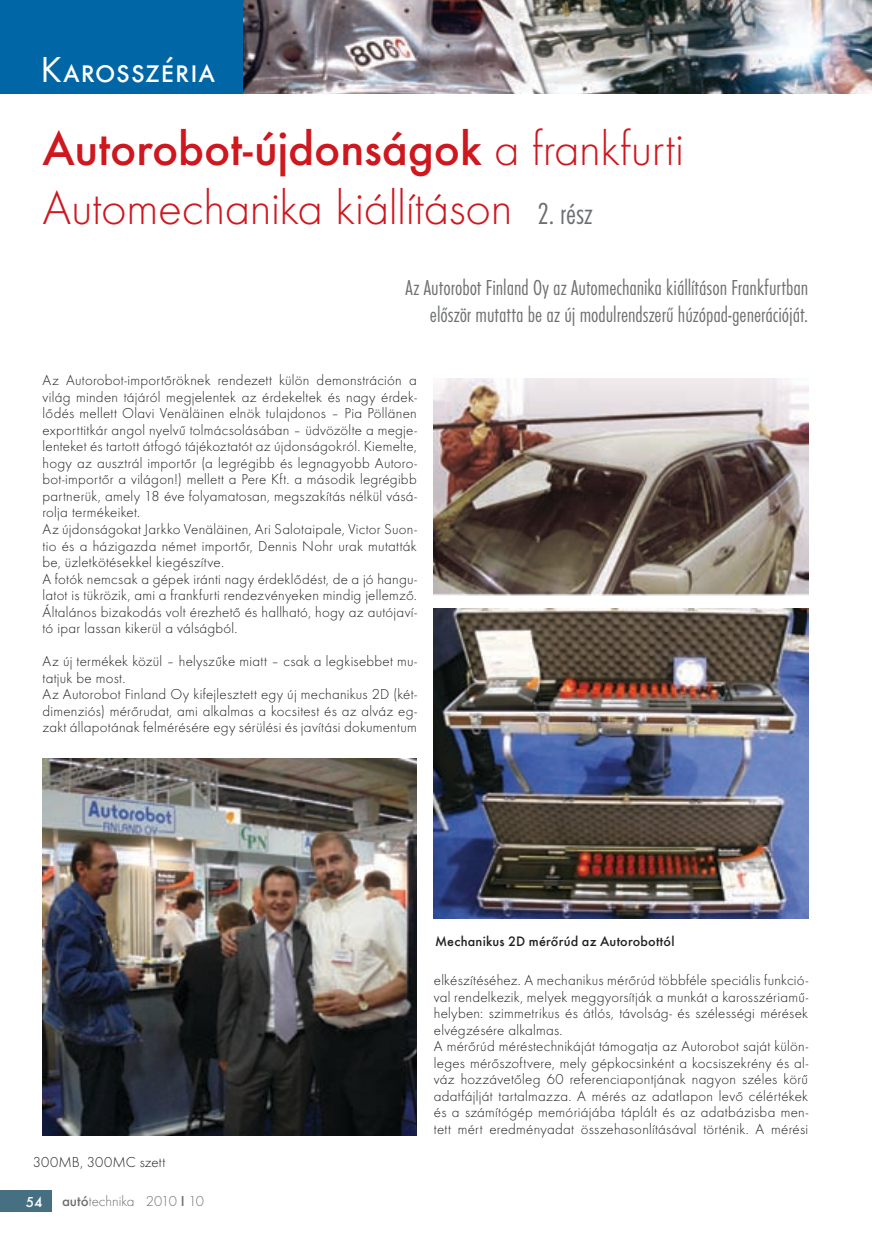
<style>
.page{position:relative;width:872px;height:1246px;background:#fff}
.page>*{position:absolute;margin:0;border:0;box-sizing:border-box;transform-origin:0 0}
.t1{font:300 49.5px/59.4px "Futura TOT";letter-spacing:-.01em;color:#ce171e}
.t2{font:37.5px "Futura TOT Boo";color:#fff}
.t3{font:22.5px/27px "Futura TOT Lig Con";letter-spacing:-.005em;color:#6d6f71;text-align:right}
.t4{font:300 15px/16.5px "Futura TOT";letter-spacing:.015em;color:#231f20}
.t5{font:300 15px "Futura TOT";color:#6d6f71}
.t6{font:500 15px "Futura TOT";color:#fff}
.t7{font:500 14.25px "Futura TOT";letter-spacing:.015em;color:#231f20}
.s1{font-weight:500}
.s2{font-family:"Futura TOT Lig Con";font-weight:400;font-size:31.5px;color:#6d6f71}
</style>
<div class="page">
<div style="left:0;top:1191px;width:51px;height:21px;background:#466f82"></div>
<img style="left:242px;top:0;width:630px;height:94px">
<div style="left:0;top:0;width:242px;height:94px;background:#0066a6"></div>
<img style="left:434px;top:378px;width:374px;height:217px">
<img style="left:43px;top:758px;width:374px;height:377px">
<img style="left:434px;top:609px;width:374px;height:309px">
<p class="t2" style="left:40px;top:47px;width:176px">Karosszéria</p>
<p class="t1" style="left:43px;top:119px;width:643px"><span class="s1">Autorobot-újdonságok</span> a frankfurti<br>Automechanika kiállításon <span class="s2">2. rész</span></p>
<p class="t3" style="left:405px;top:274px;width:404px">Az Autorobot Finland Oy az Automechanika kiállításon Frankfurtban először mutatta be az új modulrendszerű húzópad-generációját.</p>
<p class="t4" style="left:43px;top:372px;width:376px">Az Autorobot-importőröknek rendezett külön demonstráción a világ minden tájáról megjelentek az érdekeltek és nagy érdek&shy;lődés mellett Olavi Venäläinen elnök tulajdonos – Pia Pöllänen exporttitkár angol nyelvű tolmácsolásában – üdvözölte a megje&shy;lenteket és tartott átfogó tájékoztatót az újdonságokról. Kiemelte, hogy az ausztrál importőr (a legrégibb és legnagyobb Autoro&shy;bot-importőr a világon!) mellett a Pere Kft. a második legrégibb partnerük, amely 18 éve folyamatosan, megszakítás nélkül vásá&shy;rolja termékeiket.<br>Az újdonságokat Jarkko Venäläinen, Ari Salotaipale, Victor Suon&shy;tio és a házigazda német importőr, Dennis Nohr urak mutatták be, üzletkötésekkel kiegészítve.<br>A fotók nemcsak a gépek iránti nagy érdeklődést, de a jó hangu&shy;latot is tükrözik, ami a frankfurti rendezvényeken mindig jellemző.<br>Általános bizakodás volt érezhető és hallható, hogy az autójaví&shy;tó ipar lassan kikerül a válságból.</p>
<p class="t4" style="left:43px;top:653px;width:376px">Az új termékek közül – helyszűke miatt – csak a legkisebbet mu&shy;tatjuk be most.<br>Az Autorobot Finland Oy kifejlesztett egy új mechanikus 2D (két&shy;dimenziós) mérőrudat, ami alkalmas a kocsitest és az alváz eg&shy;zakt állapotának felmérésére egy sérülési és javítási dokumentum</p>
<p class="t4" style="left:33px;top:1154px;width:134px">300MB, 300MC szett</p>
<p class="t6" style="left:26px;top:1193px;width:18px">54</p>
<p class="t5" style="left:62px;top:1193px;width:144px"><span class="s1">autó</span>technika 2010 <span class="s1">I</span> 10</p>
<p class="t7" style="left:435px;top:933px;width:241px">Mechanikus 2D mérőrúd az Autorobottól</p>
<p class="t4" style="left:434px;top:972px;width:376px">elkészítéséhez. A mechanikus mérőrúd többféle speciális funkció&shy;val rendelkezik, melyek meggyorsítják a munkát a karosszériamű&shy;helyben: szimmetrikus és átlós, távolság- és szélességi mérések elvégzésére alkalmas.<br>A mérőrúd méréstechnikáját támogatja az Autorobot saját külön&shy;leges mérőszoftvere, mely gépkocsinként a kocsiszekrény és al&shy;váz hozzávetőleg 60 referenciapontjának nagyon széles körű adatfájlját tartalmazza. A mérés az adatlapon levő célértékek és a számítógép memóriájába táplált és az adatbázisba men&shy;tett mért eredményadat összehasonlításával történik. A mérési</p>
</div>
